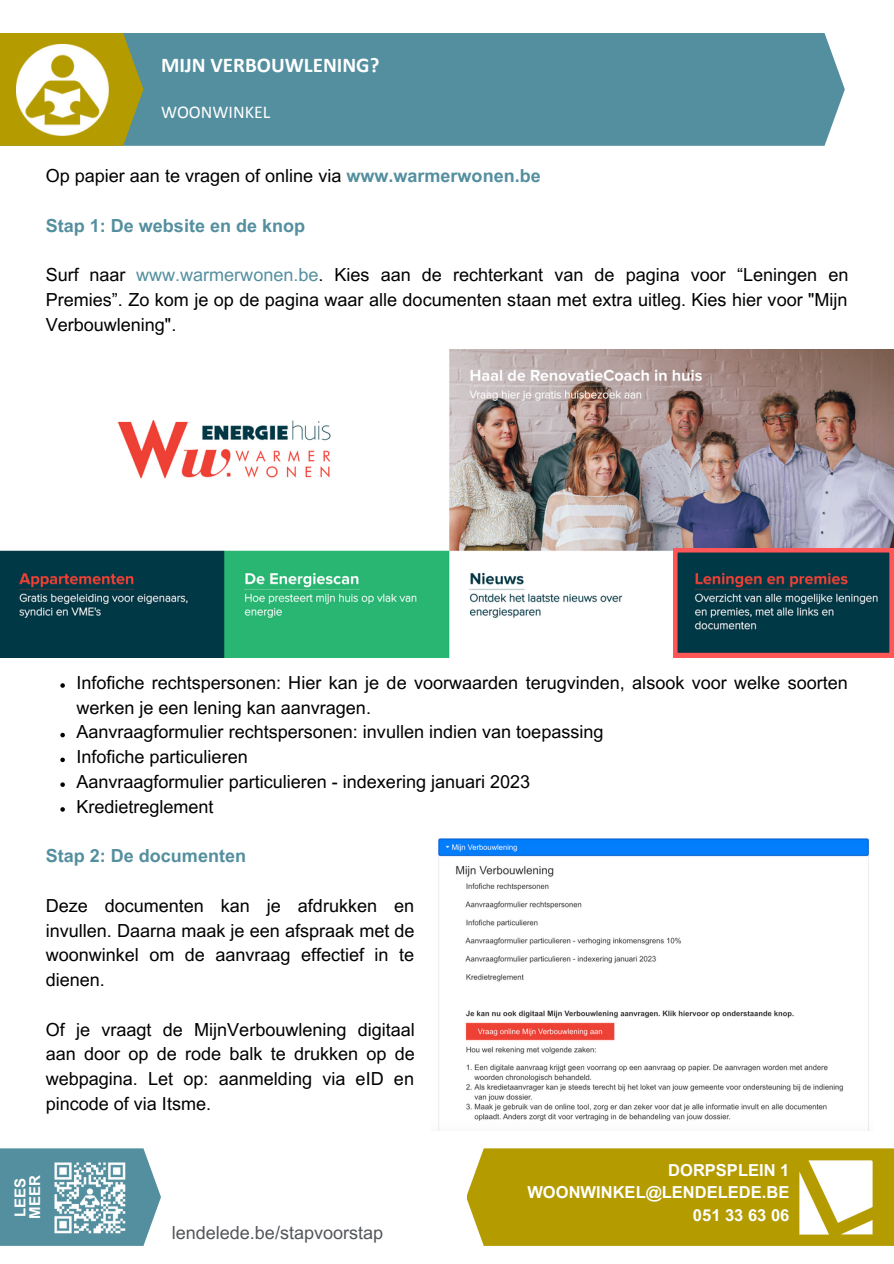
<style>
.page{position:relative;width:894px;height:1264px;background:#fff}
.page>*{position:absolute;margin:0;border:0;box-sizing:border-box;transform-origin:0 0}
.t1{font:700 21px "Calibri";color:#fff}
.t2{font:18px/24.8px "Arial MT Pro";color:#000;text-align:justify}
.t3{font:700 18px "Arial MT Pro";color:#548f9f}
.t4{font:18px "Arial MT Pro";color:#53565a}
.t5{font:18px "Calibri";color:#fff}
.t6{font:700 16.5px/22.5px "Arial MT Pro";color:#fff;text-align:right}
.t7{font:700 15px/14.7px "Arial MT Pro";color:#fff}
.s1{font-weight:700;color:#548f9f}
.s2{color:#548f9f}
</style>
<div class="page">
<div style="left:143px;top:33px;width:701px;height:113px;background:#548f9f"></div>
<svg style="left:0;top:33px;width:143px;height:113px;background:#a59917"></svg>
<img style="left:17px;top:44px;width:91px;height:91px">
<div style="left:467px;top:1148px;width:426px;height:97px;background:#b39b00"></div>
<img style="left:797px;top:1159px;width:77px;height:76px">
<svg style="left:0;top:1148px;width:161px;height:97px;background:#6499a8"></svg>
<img style="left:51px;top:1159px;width:77px;height:76px">
<img style="left:0;top:350px;width:893px;height:307px">
<svg style="left:672px;top:548px;width:221px;height:109px;background:#2e434d"></svg>
<img style="left:438px;top:838px;width:431px;height:292px">
<svg style="left:60px;top:683px;width:5px;height:4px"></svg>
<svg style="left:60px;top:732px;width:5px;height:5px"></svg>
<svg style="left:60px;top:757px;width:5px;height:5px"></svg>
<svg style="left:60px;top:782px;width:5px;height:5px"></svg>
<svg style="left:60px;top:807px;width:5px;height:4px"></svg>
<p class="t1" style="left:161px;top:56px;width:220px">MIJN VERBOUWLENING?</p>
<p class="t5" style="left:161px;top:104px;width:111px">WOONWINKEL</p>
<p class="t2" style="left:46px;top:166px;width:496px">Op papier aan te vragen of online via <span class="s1">www.warmerwonen.be</span></p>
<p class="t3" style="left:46px;top:219px;width:261px">Stap 1: De website en de knop</p>
<p class="t2" style="left:46px;top:265px;width:803px">Surf naar <span class="s2">www.warmerwonen.be</span>. Kies aan de rechterkant van de pagina voor “Leningen en Premies”. Zo kom je op de pagina waar alle documenten staan met extra uitleg. Kies hier voor "Mijn Verbouwlening".</p>
<p class="t2" style="left:76px;top:672px;width:772px;text-align:left">Infofiche rechtspersonen: Hier kan je de voorwaarden terugvinden, alsook voor welke soorten werken je een lening kan aanvragen.<br>Aanvraagformulier rechtspersonen: invullen indien van toepassing<br>Infofiche particulieren<br>Aanvraagformulier particulieren - indexering januari 2023<br>Kredietreglement</p>
<p class="t3" style="left:46px;top:849px;width:202px">Stap 2: De documenten</p>
<p class="t2" style="left:46px;top:895px;width:370px">Deze documenten kan je afdrukken en invullen. Daarna maak je een afspraak met de woonwinkel om de aanvraag effectief in te dienen.</p>
<p class="t2" style="left:46px;top:1019px;width:370px">Of je vraagt de MijnVerbouwlening digitaal aan door op de rode balk te drukken op de webpagina. Let op: aanmelding via eID en pincode of via Itsme.</p>
<p class="t7" style="left:15px;top:1218px;width:45px;rotate:-90deg">LEES<br>MEER</p>
<p class="t4" style="left:172px;top:1225px;width:213px">lendelede.be/stapvoorstap</p>
<p class="t6" style="left:527px;top:1160px;width:263px">DORPSPLEIN 1<br>WOONWINKEL@LENDELEDE.BE<br>051 33 63 06</p>
</div>
